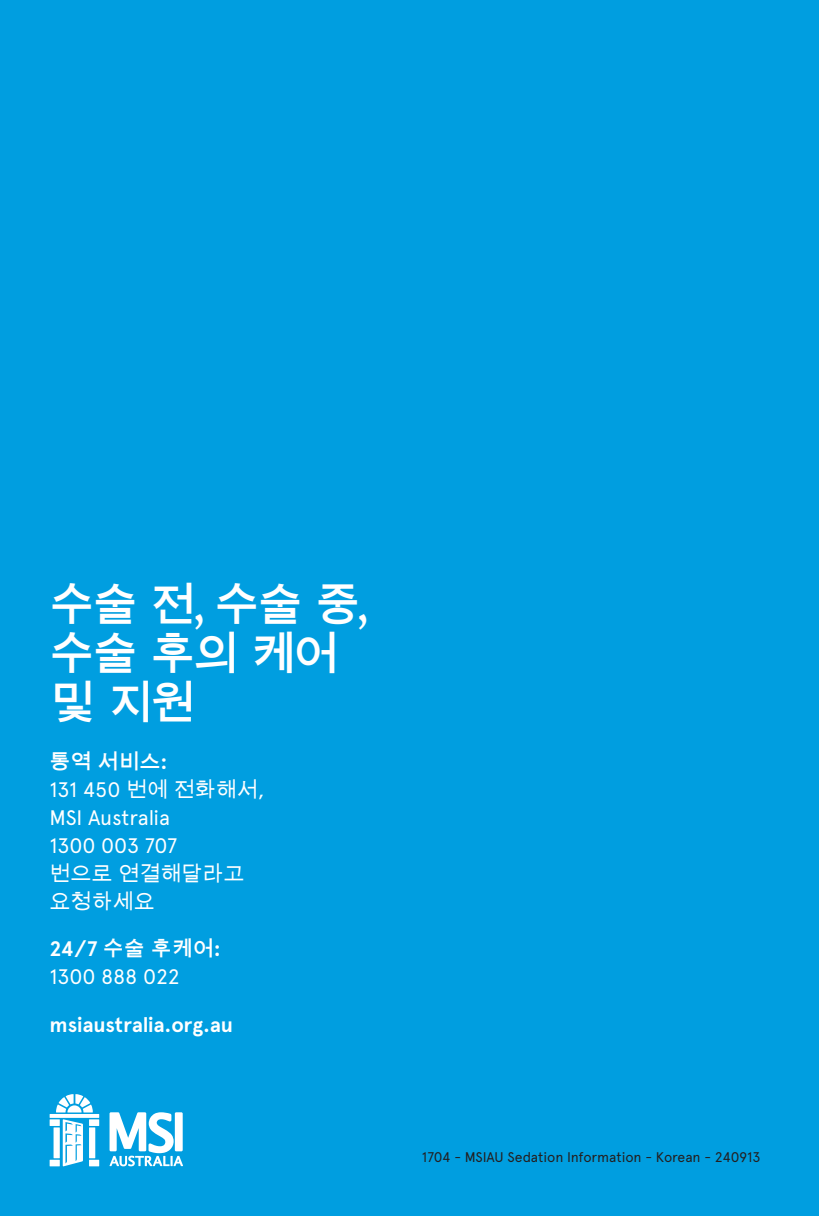
<style>
.page{position:relative;width:819px;height:1216px;background:#fff}
.page>*{position:absolute;margin:0;border:0;box-sizing:border-box;transform-origin:0 0}
.H1_1{font:700 45.5px/49px "Arial Unicode MS";letter-spacing:-.05em;color:#fff}
.BODY{font:21px/28px "Apercu Pro";letter-spacing:-.01em;color:#fff}
.STAND_OUT{font:21px/28px "Apercu Pro";letter-spacing:-.01em;color:#fff}
.BODY-2{font:700 21px "Apercu Pro";letter-spacing:-.005em;color:#fff}
.t1{font:14px "Apercu Pro";letter-spacing:-.015em;color:#231f20}
.s1{font-family:"Calluna"}
.s2{font-family:"Arial Unicode MS";font-weight:700}
.s3{font-weight:700}
.s4{font-family:"Arial Unicode MS"}
</style>
<div class="page">
<div style="left:0;top:0;width:819px;height:1215px;background:#009ee0"></div>
<svg style="left:50px;top:1113px;width:49px;height:4px"></svg>
<div style="left:50px;top:1119px;width:10px;height:6px;background:#fff"></div>
<div style="left:50px;top:1159px;width:10px;height:7px;background:#fff"></div>
<div style="left:89px;top:1119px;width:10px;height:6px;background:#fff"></div>
<div style="left:89px;top:1159px;width:10px;height:7px;background:#fff"></div>
<div style="left:89px;top:1127px;width:6px;height:31px;background:#fff"></div>
<div style="left:54px;top:1127px;width:6px;height:31px;background:#fff"></div>
<svg style="left:63px;top:1119px;width:20px;height:47px"></svg>
<svg style="left:56px;top:1094px;width:37px;height:18px"></svg>
<svg style="left:109px;top:1112px;width:74px;height:54px"></svg>
<p class="H1_1" style="left:49px;top:582px;width:320px">수술 전<span class="s1">,</span> 수술 중<span class="s1">, </span>수술 후의 케어 및 지원</p>
<p class="BODY" style="left:50px;top:745px;width:216px"><span class="s2">통역 서비스</span><span class="s3">:<br></span>131 450 <span class="s4">번에 전화해서</span>,<br>MSI Australia<br>1300 003 707<br><span class="s4">번으로 연결해달라고 요청하세요</span></p>
<p class="STAND_OUT" style="left:50px;top:933px;width:173px"><span class="s3">24/7</span> <span class="s2">수술 후케어</span><span class="s3">:<br></span>1300 888 022</p>
<p class="BODY-2" style="left:50px;top:1009px;width:185px">msiaustralia.org.au</p>
<p class="t1" style="left:422px;top:1146px;width:340px">1704 - MSIAU Sedation Information - Korean - 240913</p>
</div>
